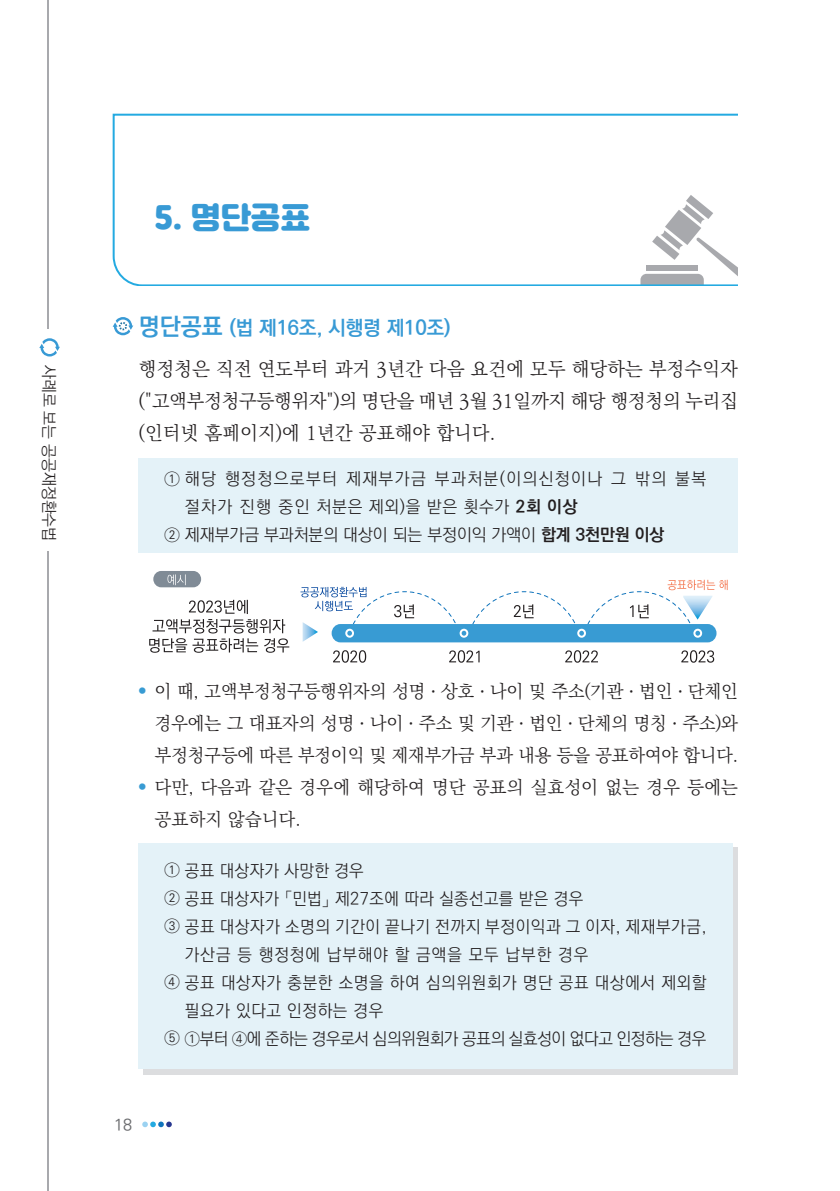
<style>
.page{position:relative;width:840px;height:1191px;background:#fff}
.page>*{position:absolute;margin:0;border:0;box-sizing:border-box;transform-origin:0 0}
.t1{font:30px "Jalnan OTF";color:#389ad5}
.t2{font:700 20px "Ko Pub Dotum";color:#389ad5}
.t3{font:300 19px/32px "Ko Pub World Batang";color:#231f20;text-align:justify}
.t4{font:300 18px/32px "Ko Pub World Batang";letter-spacing:.02em;color:#231f20;text-align:justify}
.t5{font:300 17px "Ko Pub World Dotum";letter-spacing:.04em;color:#231f20}
.t6{font:300 17px "Ko Pub World Dotum";letter-spacing:.02em;color:#231f20}
.t7{font:300 17px "Ko Pub World Dotum";letter-spacing:-.02em;color:#231f20}
.t8{font:300 17px "Ko Pub World Dotum";letter-spacing:.08em;color:#231f20}
.t9{font:300 17px "Ko Pub World Dotum";color:#231f20}
.t10{font:300 17px "Ko Pub World Dotum";letter-spacing:.06em;color:#231f20}
.t11{font:300 16px "Ko Pub Dotum";color:#231f20}
.t12{font:500 16px "Ko Pub Dotum";color:#6c6d70}
.t13{font:700 8px "Ko Pub World Dotum";color:#389bd3}
.s1{font-size:24px}
.s2{font-weight:700}
</style>
<div class="page">
<hr style="left:47px;top:0;width:2px;height:1191px;background:#a8a9ad">
<svg style="left:39px;top:338px;width:21px;height:18px"></svg>
<svg style="left:113px;top:113px;width:624px;height:173px"></svg>
<svg style="left:149px;top:600px;width:140px;height:53px"></svg>
<svg style="left:333px;top:650px;width:33px;height:12px"></svg>
<svg style="left:449px;top:650px;width:30px;height:12px"></svg>
<svg style="left:565px;top:650px;width:32px;height:12px"></svg>
<svg style="left:681px;top:650px;width:32px;height:12px"></svg>
<svg style="left:153px;top:571px;width:48px;height:16px"></svg>
<svg style="left:300px;top:580px;width:427px;height:62px"></svg>
<div style="left:144px;top:846px;width:593px;height:228px;background:#dcdddf"></div>
<div style="left:138px;top:843px;width:594px;height:226px;background:#e4f2f8"></div>
<div style="left:138px;top:458px;width:599px;height:95px;background:#e4f2f8"></div>
<svg style="left:113px;top:317px;width:20px;height:18px"></svg>
<svg style="left:142px;top:1121px;width:30px;height:6px"></svg>
<p class="t11" style="left:57px;top:364px;width:178px;rotate:90deg">사례로 보는 공공재정환수법</p>
<h1 class="t1" style="left:154px;top:197px;width:158px">5. 명단공표</h1>
<p class="t2" style="left:139px;top:318px;width:313px"><span class="s1">명단공표</span> (법 제16조, 시행령 제10조)</p>
<p class="t3" style="left:139px;top:353px;width:600px">행정청은 직전 연도부터 과거 3년간 다음 요건에 모두 해당하는 부정수익자 ("고액부정청구등행위자")의 명단을 매년 3월 31일까지 해당 행정청의 누리집 (인터넷 홈페이지)에 1년간 공표해야 합니다.</p>
<p class="t8" style="left:164px;top:467px;width:543px">① 해당 행정청으로부터 제재부가금 부과처분(이의신청이나 그 밖의 불복</p>
<p class="t5" style="left:185px;top:495px;width:394px">절차가 진행 중인 처분은 제외)을 받은 횟수가 <span class="s2">2회 이상</span></p>
<p class="t9" style="left:164px;top:523px;width:501px">② 제재부가금 부과처분의 대상이 되는 부정이익 가액이 <span class="s2">합계 3천만원 이상</span></p>
<p class="t13" style="left:139px;top:684px;width:9px">●</p>
<p class="t13" style="left:139px;top:781px;width:9px">●</p>
<p class="t4" style="left:155px;top:675px;width:584px">이 때, 고액부정청구등행위자의 성명ㆍ상호ㆍ나이 및 주소(기관ㆍ법인ㆍ단체인 경우에는 그 대표자의 성명ㆍ나이ㆍ주소 및 기관ㆍ법인ㆍ단체의 명칭ㆍ주소)와 부정청구등에 따른 부정이익 및 제재부가금 부과 내용 등을 공표하여야 합니다. 다만, 다음과 같은 경우에 해당하여 명단 공표의 실효성이 없는 경우 등에는 공표하지 않습니다.</p>
<p class="t6" style="left:164px;top:858px;width:201px">① 공표 대상자가 사망한 경우</p>
<p class="t6" style="left:164px;top:886px;width:420px">② 공표 대상자가 「민법」 제27조에 따라 실종선고를 받은 경우</p>
<p class="t5" style="left:164px;top:914px;width:543px">③ 공표 대상자가 소명의 기간이 끝나기 전까지 부정이익과 그 이자, 제재부가금,</p>
<p class="t10" style="left:185px;top:942px;width:404px">가산금 등 행정청에 납부해야 할 금액을 모두 납부한 경우</p>
<p class="t5" style="left:164px;top:970px;width:543px">④ 공표 대상자가 충분한 소명을 하여 심의위원회가 명단 공표 대상에서 제외할</p>
<p class="t5" style="left:185px;top:998px;width:200px">필요가 있다고 인정하는 경우</p>
<p class="t7" style="left:164px;top:1026px;width:543px">⑤ ①부터 ④에 준하는 경우로서 심의위원회가 공표의 실효성이 없다고 인정하는 경우</p>
<p class="t12" style="left:114px;top:1116px;width:20px">18</p>
</div>
